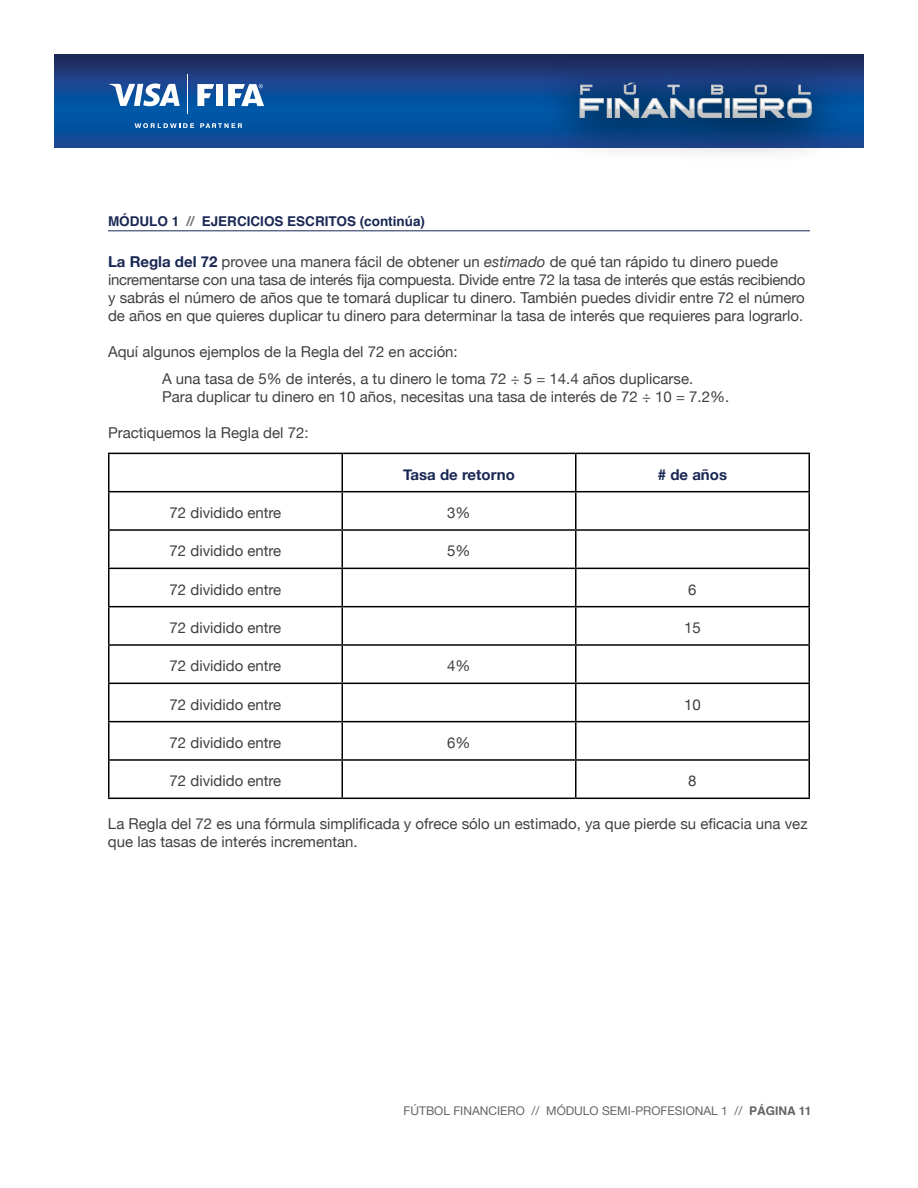
<style>
.page{position:relative;width:918px;height:1188px;background:#fff}
.page>*{position:absolute;margin:0;border:0;box-sizing:border-box;transform-origin:0 0}
.t1{font:15px/18px "Helvetica Neue";color:#414042}
.t2{font:700 15px "Helvetica Neue";color:#192754}
.t3{font:700 13.5px "Helvetica";color:#192754}
.t4{font:12px "Helvetica Neue";color:#636466}
.s1{color:#6d6e71}
.s2{font-weight:700;color:#192754}
.s3{font-style:italic}
.s4{font-family:"Helvetica";font-weight:700}
</style>
<div class="page">
<hr style="left:108px;top:453px;width:234px;height:1px;background:#000">
<hr style="left:108px;top:454px;width:2px;height:37px;background:#000">
<hr style="left:342px;top:453px;width:234px;height:1px;background:#000">
<hr style="left:342px;top:454px;width:1px;height:37px;background:#000">
<hr style="left:576px;top:453px;width:234px;height:1px;background:#000">
<hr style="left:575px;top:454px;width:1px;height:37px;background:#000">
<hr style="left:808px;top:454px;width:2px;height:37px;background:#000">
<hr style="left:108px;top:491px;width:234px;height:1px;background:#000">
<hr style="left:108px;top:492px;width:2px;height:37px;background:#000">
<hr style="left:342px;top:491px;width:234px;height:1px;background:#000">
<hr style="left:342px;top:492px;width:1px;height:37px;background:#000">
<hr style="left:576px;top:491px;width:234px;height:1px;background:#000">
<hr style="left:575px;top:492px;width:1px;height:37px;background:#000">
<hr style="left:808px;top:492px;width:2px;height:37px;background:#000">
<hr style="left:108px;top:529px;width:234px;height:2px;background:#000">
<hr style="left:108px;top:531px;width:2px;height:37px;background:#000">
<hr style="left:342px;top:529px;width:234px;height:2px;background:#000">
<hr style="left:342px;top:531px;width:1px;height:37px;background:#000">
<hr style="left:576px;top:529px;width:234px;height:2px;background:#000">
<hr style="left:575px;top:531px;width:1px;height:37px;background:#000">
<hr style="left:808px;top:531px;width:2px;height:37px;background:#000">
<hr style="left:108px;top:568px;width:234px;height:1px;background:#000">
<hr style="left:108px;top:569px;width:2px;height:37px;background:#000">
<hr style="left:342px;top:568px;width:234px;height:1px;background:#000">
<hr style="left:342px;top:569px;width:1px;height:37px;background:#000">
<hr style="left:576px;top:568px;width:234px;height:1px;background:#000">
<hr style="left:575px;top:569px;width:1px;height:37px;background:#000">
<hr style="left:808px;top:569px;width:2px;height:37px;background:#000">
<hr style="left:108px;top:606px;width:234px;height:1px;background:#000">
<hr style="left:108px;top:607px;width:2px;height:37px;background:#000">
<hr style="left:342px;top:606px;width:234px;height:1px;background:#000">
<hr style="left:342px;top:607px;width:1px;height:37px;background:#000">
<hr style="left:576px;top:606px;width:234px;height:1px;background:#000">
<hr style="left:575px;top:607px;width:1px;height:37px;background:#000">
<hr style="left:808px;top:607px;width:2px;height:37px;background:#000">
<hr style="left:108px;top:644px;width:234px;height:2px;background:#000">
<hr style="left:108px;top:646px;width:2px;height:37px;background:#000">
<hr style="left:342px;top:644px;width:234px;height:2px;background:#000">
<hr style="left:342px;top:646px;width:1px;height:37px;background:#000">
<hr style="left:576px;top:644px;width:234px;height:2px;background:#000">
<hr style="left:575px;top:646px;width:1px;height:37px;background:#000">
<hr style="left:808px;top:646px;width:2px;height:37px;background:#000">
<hr style="left:108px;top:683px;width:234px;height:1px;background:#000">
<hr style="left:108px;top:684px;width:2px;height:37px;background:#000">
<hr style="left:342px;top:683px;width:234px;height:1px;background:#000">
<hr style="left:342px;top:684px;width:1px;height:37px;background:#000">
<hr style="left:576px;top:683px;width:234px;height:1px;background:#000">
<hr style="left:575px;top:684px;width:1px;height:37px;background:#000">
<hr style="left:808px;top:684px;width:2px;height:37px;background:#000">
<hr style="left:108px;top:721px;width:234px;height:1px;background:#000">
<hr style="left:108px;top:722px;width:2px;height:37px;background:#000">
<hr style="left:342px;top:721px;width:234px;height:1px;background:#000">
<hr style="left:342px;top:722px;width:1px;height:37px;background:#000">
<hr style="left:576px;top:721px;width:234px;height:1px;background:#000">
<hr style="left:575px;top:722px;width:1px;height:37px;background:#000">
<hr style="left:808px;top:722px;width:2px;height:37px;background:#000">
<hr style="left:108px;top:759px;width:234px;height:2px;background:#000">
<hr style="left:108px;top:761px;width:2px;height:37px;background:#000">
<hr style="left:342px;top:759px;width:234px;height:2px;background:#000">
<hr style="left:342px;top:761px;width:1px;height:37px;background:#000">
<hr style="left:576px;top:759px;width:234px;height:2px;background:#000">
<hr style="left:575px;top:761px;width:1px;height:37px;background:#000">
<hr style="left:808px;top:761px;width:2px;height:37px;background:#000">
<hr style="left:108px;top:798px;width:234px;height:1px;background:#000">
<hr style="left:342px;top:798px;width:234px;height:1px;background:#000">
<hr style="left:576px;top:798px;width:234px;height:1px;background:#000">
<hr style="left:108px;top:231px;width:702px;height:1px;background:#192754">
<svg style="left:54px;top:54px;width:810px;height:94px;background:#10478f"></svg>
<svg style="left:200px;top:123px;width:42px;height:5px"></svg>
<svg style="left:135px;top:123px;width:59px;height:5px"></svg>
<svg style="left:109px;top:83px;width:71px;height:23px"></svg>
<hr style="left:188px;top:74px;width:1px;height:40px;background:#fff">
<svg style="left:197px;top:84px;width:17px;height:22px"></svg>
<div style="left:216px;top:84px;width:7px;height:22px;background:#fff"></div>
<svg style="left:228px;top:84px;width:36px;height:22px"></svg>
<div style="left:541px;top:54px;width:309px;height:111px;background:#000;opacity:.75"></div>
<svg style="left:580px;top:85px;width:24px;height:33px"></svg>
<svg style="left:609px;top:100px;width:1px;height:16px"></svg>
<div style="left:607px;top:98px;width:5px;height:20px;border:1px solid #c0c1c3"></div>
<svg style="left:615px;top:83px;width:108px;height:35px;background:#517298"></svg>
<div style="left:725px;top:98px;width:4px;height:20px;border:1px solid #c0c1c3"></div>
<svg style="left:733px;top:85px;width:79px;height:33px;background:#6481a1"></svg>
<p class="t3" style="left:108px;top:210px;width:319px">MÓDULO 1 <span class="s1">//</span> EJERCICIOS ESCRITOS (continúa)</p>
<p class="t1" style="left:108px;top:253px;width:699px"><span class="s2">La Regla del 72</span> provee una manera fácil de obtener un <span class="s3">estimado</span> de qué tan rápido tu dinero puede incrementarse con una tasa de interés fija compuesta. Divide entre 72 la tasa de interés que estás recibiendo y sabrás el número de años que te tomará duplicar tu dinero. También puedes dividir entre 72 el número de años en que quieres duplicar tu dinero para determinar la tasa de interés que requieres para lograrlo.</p>
<p class="t1" style="left:162px;top:339px;width:533px;line-height:27px;text-indent:-54px">Aquí algunos ejemplos de la Regla del 72 en acción:<br>A una tasa de 5% de interés, a tu dinero le toma 72 ÷ 5 = 14.4 años duplicarse.</p>
<p class="t1" style="left:162px;top:388px;width:569px">Para duplicar tu dinero en 10 años, necesitas una tasa de interés de 72 ÷ 10 = 7.2%.</p>
<p class="t1" style="left:108px;top:424px;width:202px">Practiquemos la Regla del 72:</p>
<p class="t2" style="left:403px;top:463px;width:113px">Tasa de retorno</p>
<p class="t2" style="left:658px;top:463px;width:71px"># de años</p>
<p class="t1" style="left:170px;top:505px;width:113px">72 dividido entre</p>
<p class="t1" style="left:447px;top:505px;width:25px">3%</p>
<p class="t1" style="left:170px;top:543px;width:113px">72 dividido entre</p>
<p class="t1" style="left:447px;top:543px;width:25px">5%</p>
<p class="t1" style="left:170px;top:581px;width:113px">72 dividido entre</p>
<p class="t1" style="left:688px;top:581px;width:10px">6</p>
<p class="t1" style="left:170px;top:619px;width:113px">72 dividido entre</p>
<p class="t1" style="left:684px;top:619px;width:18px">15</p>
<p class="t1" style="left:170px;top:658px;width:113px">72 dividido entre</p>
<p class="t1" style="left:447px;top:658px;width:25px">4%</p>
<p class="t1" style="left:170px;top:696px;width:113px">72 dividido entre</p>
<p class="t1" style="left:684px;top:696px;width:18px">10</p>
<p class="t1" style="left:170px;top:734px;width:113px">72 dividido entre</p>
<p class="t1" style="left:447px;top:734px;width:25px">6%</p>
<p class="t1" style="left:170px;top:773px;width:113px">72 dividido entre</p>
<p class="t1" style="left:688px;top:773px;width:10px">8</p>
<p class="t1" style="left:108px;top:816px;width:701px">La Regla del 72 es una fórmula simplificada y ofrece sólo un estimado, ya que pierde su eficacia una vez que las tasas de interés incrementan.</p>
<p class="t4" style="left:404px;top:1102px;width:409px">FÚTBOL FINANCIERO // MÓDULO SEMI-PROFESIONAL 1 // <span class="s4">PÁGINA 11</span></p>
</div>
